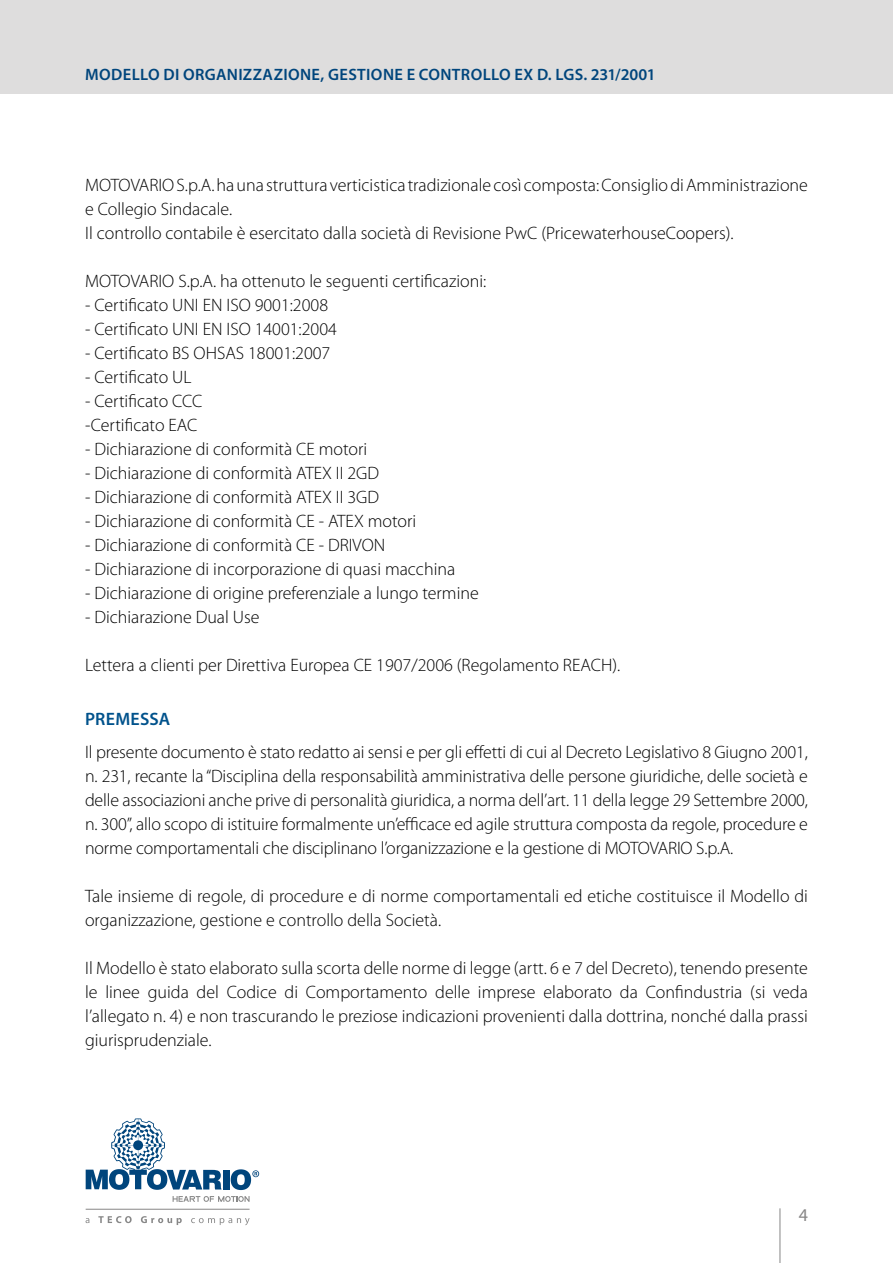
<style>
.page{position:relative;width:893px;height:1263px;background:#fff}
.page>*{position:absolute;margin:0;border:0;box-sizing:border-box;transform-origin:0 0}
.t1{font:300 18px/24px "Myriad Pro";color:#000}
.t2{font:600 18px "Myriad Pro";letter-spacing:.015em;color:#00528c}
.t3{font:18px "Myriad Pro";color:#878686}
.t4{font:600 16.5px "Myriad Pro";letter-spacing:.02em;color:#00457c}
</style>
<div class="page">
<div style="left:0;top:0;width:893px;height:94px;background:#dedddd"></div>
<hr style="left:780px;top:1208px;width:1px;height:55px;background:#878686">
<svg style="left:173px;top:1196px;width:77px;height:6px"></svg>
<div style="left:223px;top:1170px;width:6px;height:19px;background:#00457c"></div>
<svg style="left:231px;top:1169px;width:28px;height:21px"></svg>
<svg style="left:86px;top:1118px;width:135px;height:72px"></svg>
<hr style="left:86px;top:1209px;width:164px;height:1px;background:#878686">
<svg style="left:86px;top:1216px;width:164px;height:9px"></svg>
<p class="t4" style="left:85px;top:66px;width:572px">MODELLO DI ORGANIZZAZIONE, GESTIONE E CONTROLLO EX D. LGS. 231/2001</p>
<p class="t1" style="left:85px;top:174px;width:724px">MOTOVARIO S.p.A. ha una struttura verticistica tradizionale così composta: Consiglio di Amministrazione e Collegio Sindacale.<br>Il controllo contabile è esercitato dalla società di Revisione PwC (PricewaterhouseCoopers).</p>
<p class="t1" style="left:85px;top:270px;width:403px">MOTOVARIO S.p.A. ha ottenuto le seguenti certificazioni:</p>
<p class="t1" style="left:85px;top:294px;width:245px">- Certificato UNI EN ISO 9001:2008</p>
<p class="t1" style="left:85px;top:318px;width:253px">- Certificato UNI EN ISO 14001:2004</p>
<p class="t1" style="left:85px;top:342px;width:247px">- Certificato BS OHSAS 18001:2007</p>
<p class="t1" style="left:85px;top:366px;width:108px">- Certificato UL</p>
<p class="t1" style="left:85px;top:390px;width:119px">- Certificato CCC -Certificato EAC</p>
<p class="t1" style="left:85px;top:438px;width:284px">- Dichiarazione di conformità CE motori</p>
<p class="t1" style="left:85px;top:462px;width:296px">- Dichiarazione di conformità ATEX II 2GD</p>
<p class="t1" style="left:85px;top:486px;width:296px">- Dichiarazione di conformità ATEX II 3GD</p>
<p class="t1" style="left:85px;top:510px;width:333px">- Dichiarazione di conformità CE - ATEX motori</p>
<p class="t1" style="left:85px;top:534px;width:302px">- Dichiarazione di conformità CE - DRIVON</p>
<p class="t1" style="left:85px;top:558px;width:372px">- Dichiarazione di incorporazione di quasi macchina</p>
<p class="t1" style="left:85px;top:582px;width:395px">- Dichiarazione di origine preferenziale a lungo termine</p>
<p class="t1" style="left:85px;top:606px;width:176px">- Dichiarazione Dual Use</p>
<p class="t1" style="left:85px;top:654px;width:537px">Lettera a clienti per Direttiva Europea CE 1907/2006 (Regolamento REACH).</p>
<p class="t2" style="left:85px;top:709px;width:87px">PREMESSA</p>
<p class="t1" style="left:85px;top:740px;width:724px;text-align:justify">Il presente documento è stato redatto ai sensi e per gli effetti di cui al Decreto Legislativo 8 Giugno 2001, n. 231, recante la “Disciplina della responsabilità amministrativa delle persone giuridiche, delle società e delle associazioni anche prive di personalità giuridica, a norma dell’art. 11 della legge 29 Settembre 2000, n. 300”, allo scopo di istituire formalmente un’efficace ed agile struttura composta da regole, procedure e norme comportamentali che disciplinano l’organizzazione e la gestione di MOTOVARIO S.p.A.</p>
<p class="t1" style="left:85px;top:884px;width:724px">Tale insieme di regole, di procedure e di norme comportamentali ed etiche costituisce il Modello di organizzazione, gestione e controllo della Società.</p>
<p class="t1" style="left:85px;top:956px;width:724px;text-align:justify">Il Modello è stato elaborato sulla scorta delle norme di legge (artt. 6 e 7 del Decreto), tenendo presente le linee guida del Codice di Comportamento delle imprese elaborato da Confindustria (si veda l’allegato n. 4) e non trascurando le preziose indicazioni provenienti dalla dottrina, nonché dalla prassi giurisprudenziale.</p>
<p class="t3" style="left:799px;top:1205px;width:11px">4</p>
</div>
